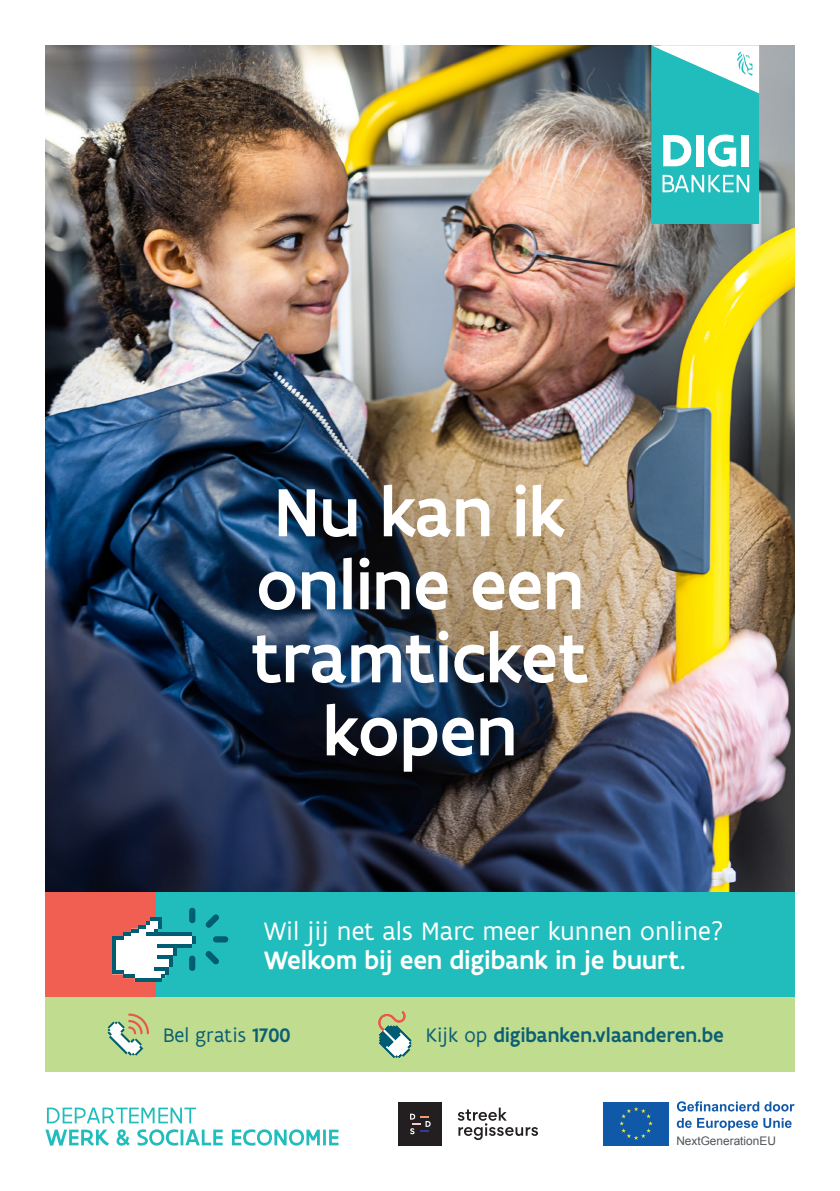
<style>
.page{position:relative;width:840px;height:1191px;background:#fff}
.page>*{position:absolute;margin:0;border:0;box-sizing:border-box;transform-origin:0 0}
.slogan{font:500 73px "Flanders Art Sans";color:#fff}
.tekst{font:27px "Flanders Art Sans";letter-spacing:.005em;color:#fff}
.tekst-2{font:500 27px "Flanders Art Sans";letter-spacing:.005em;color:#fff}
.t1{font:500 21px "Flanders Art Sans";color:#0c5f72}
.t2{font:21px "Flanders Art Sans";letter-spacing:.005em;color:#0c5f72}
.t3{font:11.8px "Arial";color:#505659}
.s1{font-weight:500}
.s2{font-weight:400}
</style>
<div class="page">
<img style="left:45px;top:45px;width:749px;height:847px">
<img style="left:131px;top:367px;width:575px;height:520px">
<div style="left:398px;top:1102px;width:44px;height:43px;background:#231f20"></div>
<svg style="left:410px;top:1113px;width:20px;height:21px"></svg>
<svg style="left:457px;top:1107px;width:80px;height:33px"></svg>
<svg style="left:651px;top:45px;width:107px;height:179px"></svg>
<div style="left:601px;top:1100px;width:69px;height:46px;background:linear-gradient(to right,#1059a9,#1059a9)"></div>
<svg style="left:619px;top:1107px;width:33px;height:32px"></svg>
<svg style="left:676px;top:1101px;width:82px;height:10px"></svg>
<svg style="left:764px;top:1101px;width:30px;height:10px"></svg>
<svg style="left:676px;top:1118px;width:81px;height:12px"></svg>
<svg style="left:763px;top:1118px;width:28px;height:10px"></svg>
<svg style="left:45px;top:1129px;width:293px;height:16px"></svg>
<svg style="left:47px;top:1107px;width:149px;height:16px"></svg>
<div style="left:45px;top:892px;width:126px;height:105px;background:#f15e52"></div>
<div style="left:156px;top:892px;width:638px;height:105px;background:#21bdbd"></div>
<svg style="left:112px;top:917px;width:83px;height:65px"></svg>
<div style="left:213px;top:936px;width:15px;height:6px;background:#005d72;border-radius:3px"></div>
<div style="left:189px;top:955px;width:6px;height:16px;background:#005d72;border-radius:3px"></div>
<svg style="left:205px;top:951px;width:14px;height:13px"></svg>
<div style="left:189px;top:907px;width:6px;height:16px;background:#005d72;border-radius:3px"></div>
<svg style="left:205px;top:914px;width:14px;height:13px"></svg>
<div style="left:45px;top:997px;width:749px;height:74px;background:#bfdc8f"></div>
<svg style="left:107px;top:1013px;width:42px;height:42px"></svg>
<svg style="left:378px;top:1011px;width:33px;height:47px"></svg>
<p class="slogan" style="left:274px;top:467px;width:293px">Nu kan ik</p>
<p class="slogan" style="left:256px;top:540px;width:329px">online een</p>
<p class="slogan" style="left:251px;top:613px;width:339px">tramticket</p>
<p class="slogan" style="left:322px;top:686px;width:196px">kopen</p>
<p class="tekst" style="left:264px;top:915px;width:461px">Wil jij net als Marc meer kunnen online?</p>
<p class="tekst-2" style="left:264px;top:943px;width:423px">Welkom bij een digibank in je buurt.</p>
<p class="t2" style="left:163px;top:1022px;width:129px">Bel gratis <span class="s1">1700</span></p>
<p class="t1" style="left:425px;top:1022px;width:299px"><span class="s2">Kijk op</span> digibanken.vlaanderen.be</p>
<p class="t3" style="left:676px;top:1133px;width:101px">NextGenerationEU</p>
</div>
